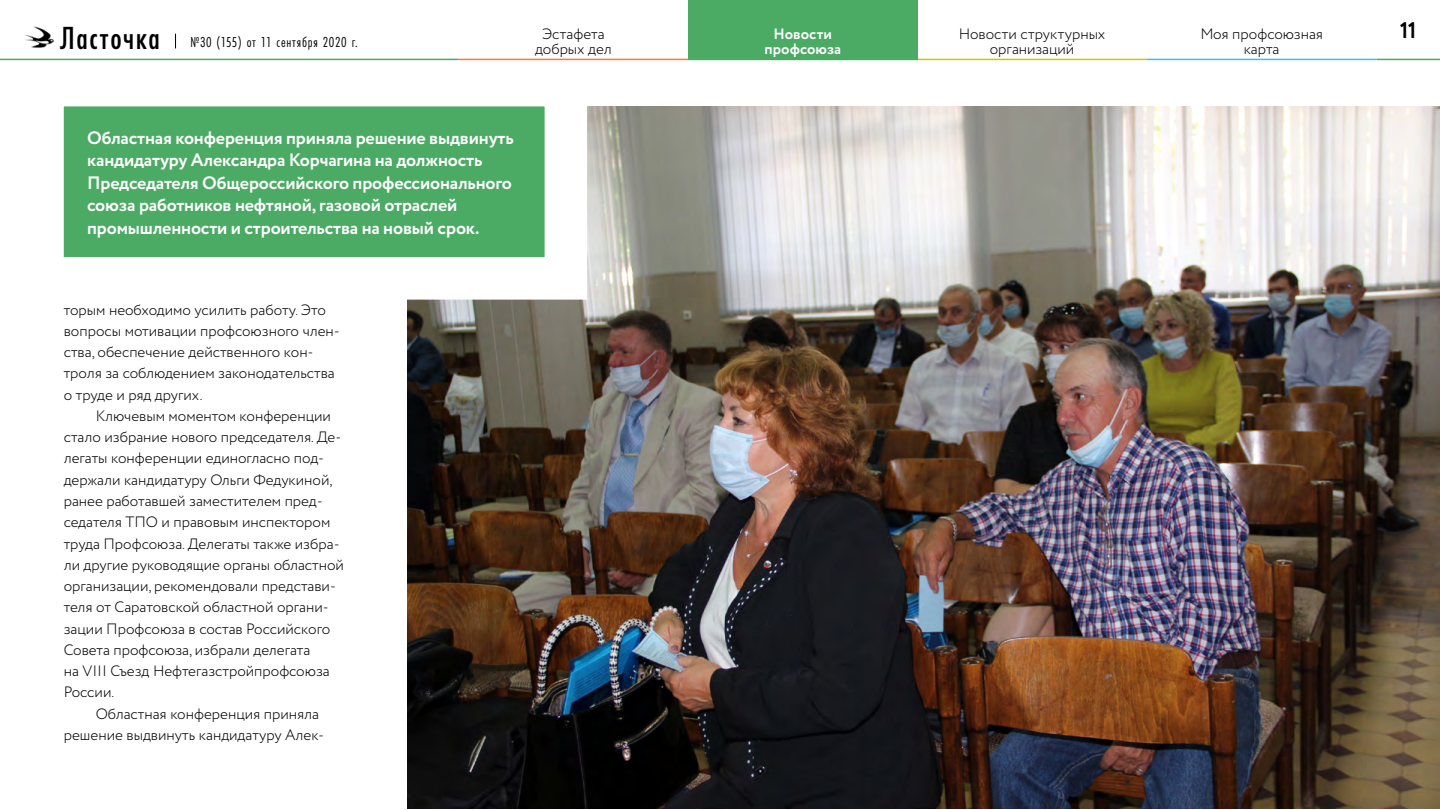
<style>
.page{position:relative;width:1440px;height:810px;background:#fff}
.page>*{position:absolute;margin:0;border:0;box-sizing:border-box;transform-origin:0 0}
.t1{font:700 22.5px "Circe";color:#000}
.t2{font:700 18px/22.5px "Circe";letter-spacing:-.01em;color:#fff}
.t3{font:300 15px/21.2px "Circe";color:#000}
.t4{font:15px "Futura PT Cond";letter-spacing:.05em;color:#000}
.t5{font:700 15px/15px "Circe";color:#fff;text-align:center}
.s1{font-weight:500;font-size:33.22px}
</style>
<div class="page">
<svg style="left:175px;top:34px;width:1px;height:14px"></svg>
<img style="left:25px;top:26px;width:30px;height:22px">
<hr style="left:917px;top:59px;width:230px;height:1px;background:#c8c800">
<hr style="left:1147px;top:59px;width:230px;height:1px;background:#37c3f5">
<hr style="left:459px;top:59px;width:229px;height:1px;background:#ff7828">
<hr style="left:1377px;top:59px;width:63px;height:1px;background:#4baa64">
<div style="left:688px;top:1px;width:229px;height:59px;background:#4baa64"></div>
<hr style="left:0;top:59px;width:459px;height:1px;background:#4baa64">
<img style="left:408px;top:106px;width:1032px;height:703px">
<div style="left:43px;top:85px;width:523px;height:193px;background:#4baa64"></div>
<div style="left:21px;top:64px;width:566px;height:236px;border:43px solid #fff"></div>
<p class="t4" style="left:60px;top:33px;width:299px"><span class="s1">Ласточка</span> №30 (155) от 11 сентября 2020 г.</p>
<p class="t3" style="left:959px;top:23px;width:148px">Новости структурных</p>
<h1 class="t1" style="left:1400px;top:15px;width:18px">11</h1>
<p class="t3" style="left:535px;top:27px;width:78px;line-height:15px;text-align:center">Эстафета добрых дел</p>
<p class="t5" style="left:764px;top:27px;width:78px">Новости профсоюза</p>
<p class="t3" style="left:1200px;top:27px;width:124px;line-height:15px;text-align:center">Моя профсоюзная карта</p>
<p class="t3" style="left:990px;top:38px;width:86px">организаций</p>
<p class="t2" style="left:87px;top:127px;width:428px">Областная конференция приняла решение выдвинуть кандидатуру Александра Корчагина на должность Председателя Общероссийского профессионального союза работников нефтяной, газовой отраслей промышленности и строительства на новый срок.</p>
<p class="t3" style="left:64px;top:299px;width:278px">торым необходимо усилить работу. Это вопросы мотивации профсоюзного член‑ ства, обеспечение действенного кон‑ троля за соблюдением законодательства о труде и ряд других.</p>
<p class="t3" style="left:64px;top:406px;width:282px;text-indent:32px">Ключевым моментом конференции стало избрание нового председателя. Де‑ легаты конференции единогласно под‑ держали кандидатуру Ольги Федукиной, ранее работавшей заместителем пред‑ седателя ТПО и правовым инспектором труда Профсоюза. Делегаты также избра‑ ли другие руководящие органы областной организации, рекомендовали представи‑ теля от Саратовской областной органи‑ зации Профсоюза в состав Российского Совета профсоюза, избрали делегата<br>на VIII Съезд Нефтегазстройпрофсоюза России.</p>
<p class="t3" style="left:64px;top:703px;width:262px;text-indent:32px">Областная конференция приняла решение выдвинуть кандидатуру Алек‑</p>
</div>
